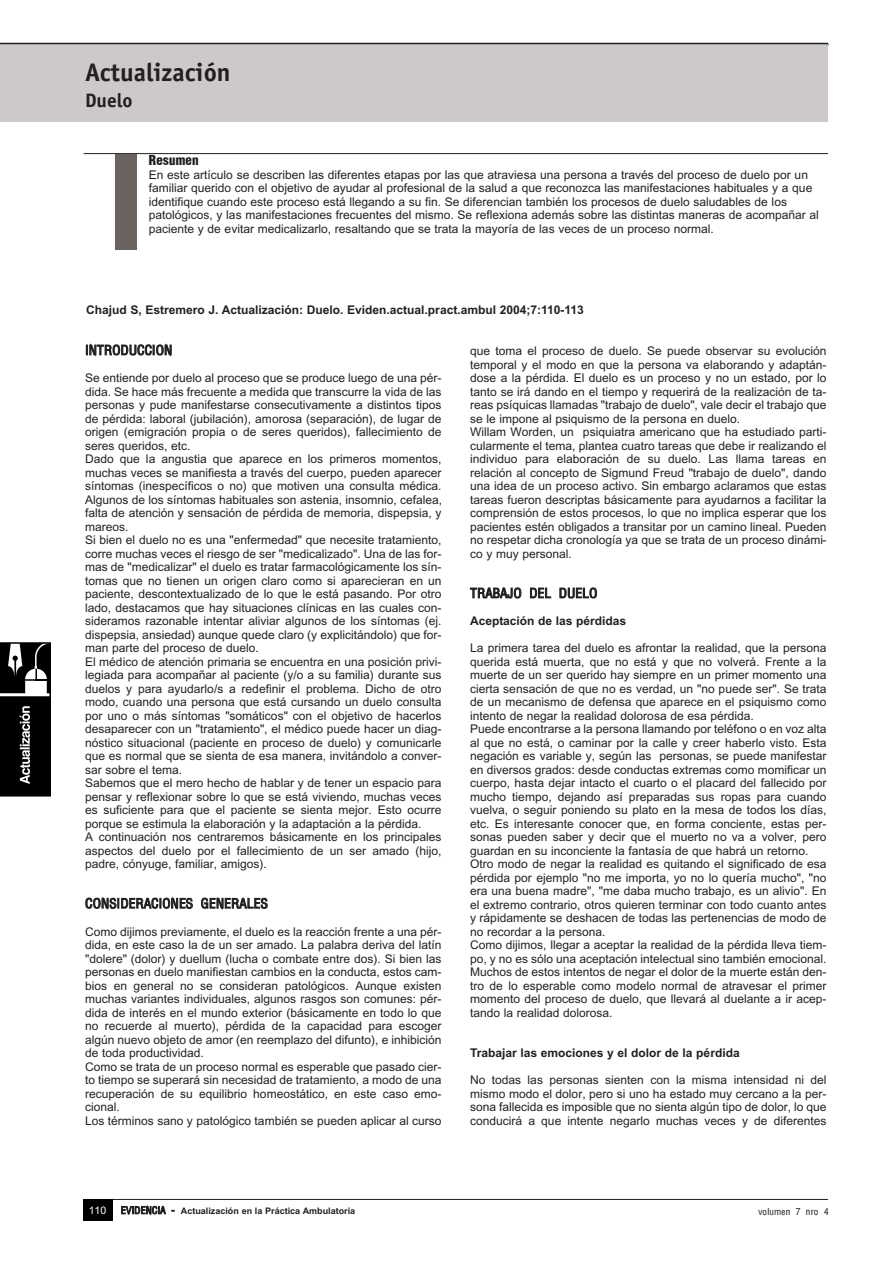
<style>
.page{position:relative;width:893px;height:1263px;background:#fff}
.page>*{position:absolute;margin:0;border:0;box-sizing:border-box;transform-origin:0 0}
.t1{font:700 25.5px "Officina Sans";color:#231f20}
.t2{font:700 19.5px "Officina Sans";color:#231f20}
.t3{font:15px "Helvetica Conth";color:#231f20}
.t4{font:15px "Helvetica Condensed Black Se";color:#231f20}
.t5{font:12px/13.5px "Arial";color:#231f20}
.t6{font:700 12px "Arial";color:#231f20}
.t7{font:10.5px "Helvetica Conth";color:#231f20}
.t8{font:10.5px "Arial";color:#fff}
.t9{font:700 9px "Arial";color:#231f20}
.s1{font-family:"Helvetica Conth";font-weight:400;font-size:11.25px}
</style>
<div class="page">
<hr style="left:84px;top:1199px;width:744px;height:1px;background:#231f20">
<hr style="left:84px;top:153px;width:744px;height:1px;background:#231f20">
<div style="left:84px;top:1200px;width:29px;height:21px;background:#000"></div>
<div style="left:0;top:43px;width:828px;height:79px;background:#cdc9c8"></div>
<hr style="left:0;top:43px;width:828px;height:1px;background:#231f20">
<div style="left:115px;top:154px;width:21px;height:95px;background:#6b6360"></div>
<svg style="left:0;top:642px;width:51px;height:154px;background:#282828"></svg>
<h1 class="t1" style="left:85px;top:56px;width:147px">Actualización</h1>
<h2 class="t2" style="left:85px;top:88px;width:49px">Duelo</h2>
<p class="t4" style="left:149px;top:154px;width:51px">Resumen</p>
<p class="t5" style="left:149px;top:168px;width:671px">En este artículo se describen las diferentes etapas por las que atraviesa una persona a través del proceso de duelo por un familiar querido con el objetivo de ayudar al profesional de la salud a que reconozca las manifestaciones habituales y a que identifique cuando este proceso está llegando a su fin. Se diferencian también los procesos de duelo saludables de los patológicos, y las manifestaciones frecuentes del mismo. Se reflexiona además sobre las distintas maneras de acompañar al paciente y de evitar medicalizarlo, resaltando que se trata la mayoría de las veces de un proceso normal.</p>
<p class="t6" style="left:86px;top:303px;width:499px">Chajud S, Estremero J. Actualización: Duelo. Eviden.actual.pract.ambul 2004;7:110-113</p>
<p class="t5" style="left:470px;top:344px;width:358px">que toma el proceso de duelo. Se puede observar su evolución temporal y el modo en que la persona va elaborando y adaptán&shy;dose a la pérdida. El duelo es un proceso y no un estado, por lo tanto se irá dando en el tiempo y requerirá de la realización de ta&shy;reas psíquicas llamadas "trabajo de duelo", vale decir el trabajo que se le impone al psiquismo de la persona en duelo.<br>Willam Worden, un psiquiatra americano que ha estudiado parti&shy;cularmente el tema, plantea cuatro tareas que debe ir realizando el individuo para elaboración de su duelo. Las llama tareas en relación al concepto de Sigmund Freud "trabajo de duelo", dando una idea de un proceso activo. Sin embargo aclaramos que estas tareas fueron descriptas básicamente para ayudarnos a facilitar la comprensión de estos procesos, lo que no implica esperar que los pacientes estén obligados a transitar por un camino lineal. Pueden no respetar dicha cronología ya que se trata de un proceso dinámi&shy;co y muy personal.</p>
<p class="t3" style="left:470px;top:587px;width:129px">TRABAJO DEL DUELO</p>
<p class="t6" style="left:470px;top:614px;width:158px">Aceptación de las pérdidas</p>
<p class="t5" style="left:470px;top:641px;width:358px">La primera tarea del duelo es afrontar la realidad, que la persona querida está muerta, que no está y que no volverá. Frente a la muerte de un ser querido hay siempre en un primer momento una cierta sensación de que no es verdad, un "no puede ser". Se trata de un mecanismo de defensa que aparece en el psiquismo como intento de negar la realidad dolorosa de esa pérdida.<br>Puede encontrarse a la persona llamando por teléfono o en voz alta al que no está, o caminar por la calle y creer haberlo visto. Esta negación es variable y, según las personas, se puede manifestar en diversos grados: desde conductas extremas como momificar un cuerpo, hasta dejar intacto el cuarto o el placard del fallecido por mucho tiempo, dejando así preparadas sus ropas para cuando vuelva, o seguir poniendo su plato en la mesa de todos los días, etc. Es interesante conocer que, en forma conciente, estas per&shy;sonas pueden saber y decir que el muerto no va a volver, pero guardan en su inconciente la fantasía de que habrá un retorno.<br>Otro modo de negar la realidad es quitando el significado de esa pérdida por ejemplo "no me importa, yo no lo quería mucho", "no era una buena madre", "me daba mucho trabajo, es un alivio". En el extremo contrario, otros quieren terminar con todo cuanto antes y rápidamente se deshacen de todas las pertenencias de modo de no recordar a la persona.<br>Como dijimos, llegar a aceptar la realidad de la pérdida lleva tiem&shy;po, y no es sólo una aceptación intelectual sino también emocional.<br>Muchos de estos intentos de negar el dolor de la muerte están den&shy;tro de lo esperable como modelo normal de atravesar el primer momento del proceso de duelo, que llevará al duelante a ir acep&shy;tando la realidad dolorosa.</p>
<p class="t6" style="left:470px;top:1046px;width:271px">Trabajar las emociones y el dolor de la pérdida</p>
<p class="t5" style="left:470px;top:1073px;width:358px;text-align:justify">No todas las personas sienten con la misma intensidad ni del mismo modo el dolor, pero si uno ha estado muy cercano a la per&shy;sona fallecida es imposible que no sienta algún tipo de dolor, lo que conducirá a que intente negarlo muchas veces y de diferentes</p>
<p class="t3" style="left:85px;top:344px;width:89px">INTRODUCCION</p>
<p class="t5" style="left:85px;top:371px;width:358px">Se entiende por duelo al proceso que se produce luego de una pér&shy;dida. Se hace más frecuente a medida que transcurre la vida de las personas y pude manifestarse consecutivamente a distintos tipos de pérdida: laboral (jubilación), amorosa (separación), de lugar de origen (emigración propia o de seres queridos), fallecimiento de seres queridos, etc.<br>Dado que la angustia que aparece en los primeros momentos, muchas veces se manifiesta a través del cuerpo, pueden aparecer síntomas (inespecíficos o no) que motiven una consulta médica.<br>Algunos de los síntomas habituales son astenia, insomnio, cefalea, falta de atención y sensación de pérdida de memoria, dispepsia, y mareos.<br>Si bien el duelo no es una "enfermedad" que necesite tratamiento, corre muchas veces el riesgo de ser "medicalizado". Una de las for&shy;mas de "medicalizar" el duelo es tratar farmacológicamente los sín&shy;tomas que no tienen un origen claro como si aparecieran en un paciente, descontextualizado de lo que le está pasando. Por otro lado, destacamos que hay situaciones clínicas en las cuales con&shy;sideramos razonable intentar aliviar algunos de los síntomas (ej. dispepsia, ansiedad) aunque quede claro (y explicitándolo) que for&shy;man parte del proceso de duelo.<br>El médico de atención primaria se encuentra en una posición privi&shy;legiada para acompañar al paciente (y/o a su familia) durante sus duelos y para ayudarlo/s a redefinir el problema. Dicho de otro modo, cuando una persona que está cursando un duelo consulta por uno o más síntomas "somáticos" con el objetivo de hacerlos desaparecer con un "tratamiento", el médico puede hacer un diag&shy;nóstico situacional (paciente en proceso de duelo) y comunicarle que es normal que se sienta de esa manera, invitándolo a conver&shy;sar sobre el tema.<br>Sabemos que el mero hecho de hablar y de tener un espacio para pensar y reflexionar sobre lo que se está viviendo, muchas veces es suficiente para que el paciente se sienta mejor. Esto ocurre porque se estimula la elaboración y la adaptación a la pérdida.<br>A continuación nos centraremos básicamente en los principales aspectos del duelo por el fallecimiento de un ser amado (hijo, padre, cónyuge, familiar, amigos).</p>
<p class="t3" style="left:85px;top:898px;width:184px">CONSIDERACIONES GENERALES</p>
<p class="t5" style="left:85px;top:925px;width:358px">Como dijimos previamente, el duelo es la reacción frente a una pér&shy;dida, en este caso la de un ser amado. La palabra deriva del latín "dolere" (dolor) y duellum (lucha o combate entre dos). Si bien las personas en duelo manifiestan cambios en la conducta, estos cam&shy;bios en general no se consideran patológicos. Aunque existen muchas variantes individuales, algunos rasgos son comunes: pér&shy;dida de interés en el mundo exterior (básicamente en todo lo que no recuerde al muerto), pérdida de la capacidad para escoger algún nuevo objeto de amor (en reemplazo del difunto), e inhibición de toda productividad.<br>Como se trata de un proceso normal es esperable que pasado cier&shy;to tiempo se superará sin necesidad de tratamiento, a modo de una recuperación de su equilibrio homeostático, en este caso emo&shy;cional.<br>Los términos sano y patológico también se pueden aplicar al curso</p>
<p class="t8" style="left:89px;top:1204px;width:19px">110</p>
<p class="t9" style="left:121px;top:1206px;width:235px"><span class="s1">EVIDENCIA -</span> Actualización en la Práctica Ambulatoria</p>
<p class="t7" style="left:758px;top:1207px;width:72px">volumen 7 nro 4</p>
</div>
